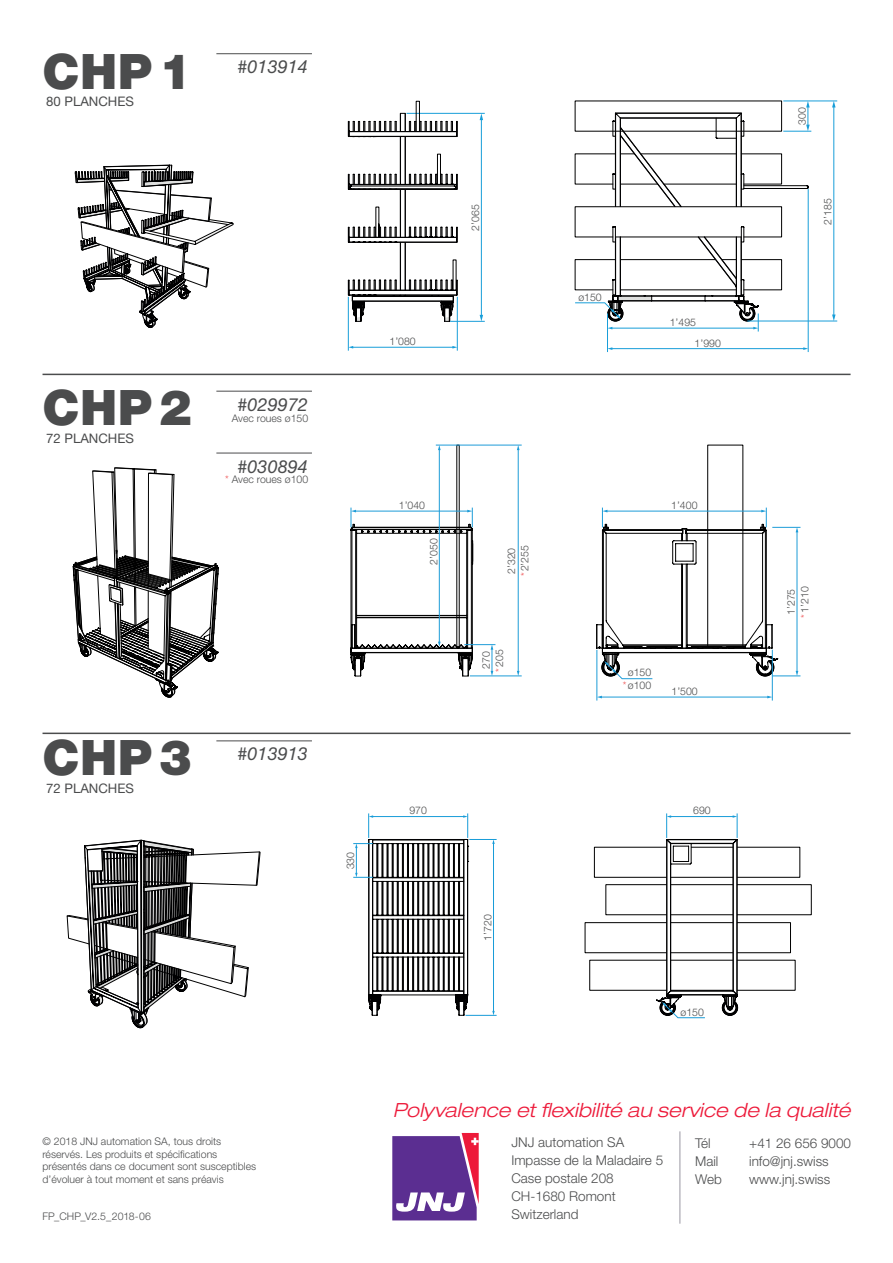
<style>
.page{position:relative;width:893px;height:1263px;background:#fff}
.page>*{position:absolute;margin:0;border:0;box-sizing:border-box;transform-origin:0 0}
.t1{font:900 48.9px "Helvetica Neue LT Std";letter-spacing:.015em;color:#4b4c4d}
.Texte_courant{font:italic 300 expanded 19.5px "Helvetica Neue LT Std";letter-spacing:.01em;color:#ed1a3a}
.couv___article{font:italic 18px "Helvetica Neue LT Std";color:#4b4c4d}
.Texte_courant-2{font:300 13.5px/18px "Helvetica Neue LT Std";color:#4b4c4d}
.t2{font:13.2px "Helvetica Neue LT Std";color:#4b4c4d}
.Tableau_données{font:300 10.5px/12.6px "Helvetica Neue LT Std";color:#4b4c4d}
.Texte_courant-3{font:300 10.5px "Helvetica Neue LT Std";color:#4b4c4d}
.s1{color:#ef4d4e}
</style>
<div class="page">
<svg style="left:392px;top:1133px;width:87px;height:87px;background:#814f9c"></svg>
<hr style="left:679px;top:1131px;width:1px;height:93px;background:#9997a2">
<hr style="left:464px;top:644px;width:31px;height:1px;background:#1d9cd8">
<hr style="left:470px;top:676px;width:52px;height:1px;background:#1d9cd8">
<hr style="left:436px;top:445px;width:86px;height:1px;background:#1d9cd8">
<hr style="left:518px;top:449px;width:1px;height:223px;background:#1d9cd8">
<svg style="left:517px;top:445px;width:3px;height:5px"></svg>
<svg style="left:517px;top:671px;width:3px;height:5px"></svg>
<hr style="left:439px;top:449px;width:1px;height:193px;background:#1d9cd8">
<svg style="left:438px;top:445px;width:3px;height:5px"></svg>
<svg style="left:351px;top:508px;width:122px;height:168px"></svg>
<svg style="left:491px;top:645px;width:2px;height:31px"></svg>
<hr style="left:465px;top:1015px;width:32px;height:1px;background:#189cd8">
<svg style="left:353px;top:813px;width:144px;height:202px"></svg>
<svg style="left:348px;top:113px;width:110px;height:209px"></svg>
<hr style="left:450px;top:321px;width:35px;height:1px;background:#189ed9">
<hr style="left:457px;top:297px;width:1px;height:54px;background:#189ed9">
<hr style="left:348px;top:297px;width:1px;height:54px;background:#189ed9">
<hr style="left:407px;top:113px;width:78px;height:1px;background:#189ed9">
<hr style="left:481px;top:119px;width:1px;height:197px;background:#189ed9">
<svg style="left:480px;top:114px;width:3px;height:6px"></svg>
<svg style="left:480px;top:315px;width:3px;height:6px"></svg>
<hr style="left:352px;top:347px;width:101px;height:1px;background:#189ed9">
<svg style="left:452px;top:346px;width:5px;height:3px"></svg>
<svg style="left:348px;top:346px;width:5px;height:3px"></svg>
<div style="left:416px;top:101px;width:4px;height:31px;border:1px solid #000001"></div>
<div style="left:707px;top:445px;width:36px;height:202px;border:1px solid #010101"></div>
<hr style="left:597px;top:650px;width:1px;height:50px;background:#1d9cd8">
<hr style="left:772px;top:650px;width:1px;height:50px;background:#1d9cd8">
<svg style="left:596px;top:508px;width:204px;height:171px"></svg>
<hr style="left:601px;top:697px;width:167px;height:1px;background:#1d9cd8">
<div style="left:606px;top:884px;width:205px;height:31px;border:1px solid #000001"></div>
<div style="left:585px;top:922px;width:206px;height:31px;border:1px solid #000001"></div>
<svg style="left:656px;top:813px;width:82px;height:205px"></svg>
<hr style="left:747px;top:321px;width:90px;height:1px;background:#189ed9">
<hr style="left:783px;top:101px;width:54px;height:1px;background:#189ed9">
<hr style="left:833px;top:106px;width:1px;height:210px;background:#189ed9">
<svg style="left:832px;top:101px;width:4px;height:6px"></svg>
<svg style="left:832px;top:315px;width:4px;height:6px"></svg>
<hr style="left:808px;top:189px;width:1px;height:163px;background:#189ed9">
<hr style="left:607px;top:313px;width:1px;height:39px;background:#189ed9">
<hr style="left:611px;top:348px;width:193px;height:1px;background:#189ed9">
<svg style="left:803px;top:347px;width:5px;height:3px"></svg>
<svg style="left:575px;top:101px;width:236px;height:231px"></svg>
<svg style="left:73px;top:467px;width:146px;height:231px"></svg>
<svg style="left:67px;top:840px;width:193px;height:189px"></svg>
<svg style="left:75px;top:164px;width:159px;height:164px"></svg>
<hr style="left:43px;top:733px;width:808px;height:1px;background:#4b4c4d">
<hr style="left:43px;top:374px;width:808px;height:1px;background:#4b4c4d">
<hr style="left:216px;top:53px;width:96px;height:1px;background:#4b4c4d">
<hr style="left:216px;top:391px;width:96px;height:1px;background:#4b4c4d">
<hr style="left:216px;top:453px;width:96px;height:1px;background:#4b4c4d">
<hr style="left:216px;top:740px;width:96px;height:1px;background:#4b4c4d">
<p class="t1" style="left:43px;top:42px;width:151px">CHP1</p>
<p class="t2" style="left:46px;top:93px;width:89px">80 PLANCHES</p>
<p class="couv___article" style="left:238px;top:56px;width:72px">#013914</p>
<p class="t1" style="left:43px;top:379px;width:151px">CHP2</p>
<p class="t2" style="left:46px;top:430px;width:89px">72 PLANCHES</p>
<p class="couv___article" style="left:238px;top:393px;width:72px">#029972</p>
<p class="Texte_courant-3" style="left:232px;top:412px;width:78px">Avec roues ø150</p>
<p class="couv___article" style="left:238px;top:455px;width:72px">#030894</p>
<p class="Texte_courant-3" style="left:225px;top:473px;width:85px"><span class="s1">*</span> Avec roues ø100</p>
<p class="t1" style="left:43px;top:729px;width:151px">CHP3</p>
<p class="t2" style="left:46px;top:780px;width:89px">72 PLANCHES</p>
<p class="couv___article" style="left:238px;top:743px;width:72px">#013913</p>
<p class="Tableau_données" style="left:43px;top:1135px;width:215px">© 2018 JNJ automation SA, tous droits réservés. Les produits et spécifications présentés dans ce document sont susceptibles d’évoluer à tout moment et sans préavis</p>
<p class="Tableau_données" style="left:43px;top:1210px;width:110px">FP_CHP_V2.5_2018-06</p>
<p class="Texte_courant-3" style="left:390px;top:335px;width:28px">1’080</p>
<p class="Texte_courant-3" style="left:469px;top:231px;width:28px;rotate:-90deg">2’065</p>
<p class="Texte_courant-3" style="left:578px;top:291px;width:25px">ø150</p>
<p class="Texte_courant-3" style="left:670px;top:315px;width:28px">1’495</p>
<p class="Texte_courant-3" style="left:695px;top:336px;width:28px">1’990</p>
<p class="Texte_courant-3" style="left:796px;top:125px;width:19px;rotate:-90deg">300</p>
<p class="Texte_courant-3" style="left:821px;top:225px;width:28px;rotate:-90deg">2’185</p>
<p class="Texte_courant-3" style="left:399px;top:499px;width:28px">1’040</p>
<p class="Texte_courant-3" style="left:427px;top:565px;width:28px;rotate:-90deg">2’050</p>
<p class="Texte_courant-3" style="left:505px;top:574px;width:28px;rotate:-90deg">2’320</p>
<p class="Texte_courant-3" style="left:518px;top:576px;width:33px;rotate:-90deg"><span class="s1">*</span>2’255</p>
<p class="Texte_courant-3" style="left:480px;top:669px;width:19px;rotate:-90deg">270</p>
<p class="Texte_courant-3" style="left:493px;top:671px;width:24px;rotate:-90deg"><span class="s1">*</span>205</p>
<p class="Texte_courant-3" style="left:671px;top:499px;width:28px">1’400</p>
<p class="Texte_courant-3" style="left:628px;top:665px;width:25px">ø150</p>
<p class="Texte_courant-3" style="left:623px;top:679px;width:30px"><span class="s1">*</span>ø100</p>
<p class="Texte_courant-3" style="left:671px;top:685px;width:28px">1’500</p>
<p class="Texte_courant-3" style="left:785px;top:615px;width:28px;rotate:-90deg">1’275</p>
<p class="Texte_courant-3" style="left:798px;top:618px;width:33px;rotate:-90deg"><span class="s1">*</span>1’210</p>
<p class="Texte_courant-3" style="left:344px;top:869px;width:19px;rotate:-90deg">330</p>
<p class="Texte_courant-3" style="left:409px;top:804px;width:19px">970</p>
<p class="Texte_courant-3" style="left:693px;top:804px;width:19px">690</p>
<p class="Texte_courant-3" style="left:481px;top:940px;width:28px;rotate:-90deg">1’720</p>
<p class="Texte_courant-3" style="left:680px;top:1005px;width:25px">ø150</p>
<p class="Texte_courant" style="left:393px;top:1098px;width:459px">Polyvalence et flexibilité au service de la qualité</p>
<p class="Texte_courant-2" style="left:511px;top:1133px;width:153px">JNJ automation SA<br>Impasse de la Maladaire 5<br>Case postale 208</p>
<p class="Texte_courant-2" style="left:511px;top:1187px;width:106px">CH-1680 Romont</p>
<p class="Texte_courant-2" style="left:511px;top:1205px;width:69px">Switzerland</p>
<p class="Texte_courant-2" style="left:695px;top:1133px;width:17px">Tél</p>
<p class="Texte_courant-2" style="left:749px;top:1133px;width:103px">+41 26 656 9000</p>
<p class="Texte_courant-2" style="left:695px;top:1151px;width:25px">Mail</p>
<p class="Texte_courant-2" style="left:749px;top:1151px;width:81px">info@jnj.swiss</p>
<p class="Texte_courant-2" style="left:695px;top:1169px;width:28px">Web</p>
<p class="Texte_courant-2" style="left:749px;top:1169px;width:82px">www.jnj.swiss</p>
</div>
